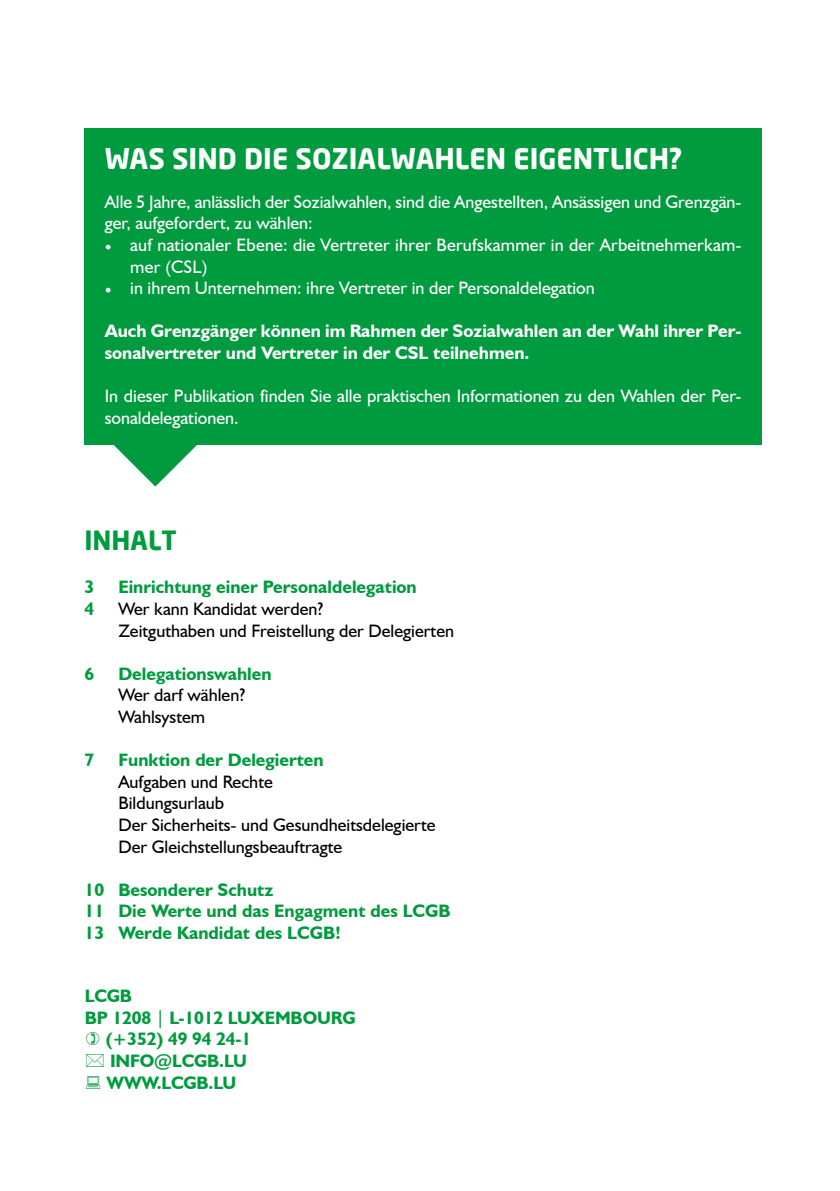
<style>
.page{position:relative;width:840px;height:1191px;background:#fff}
.page>*{position:absolute;margin:0;border:0;box-sizing:border-box;transform-origin:0 0}
.t1{font:700 28px "Neo Sans";color:#fff}
.t2{font:700 26px "Neo Sans";color:#009b3e}
.t3{font:18px/21.6px "Humanist 521 BT";color:#fff}
.t4{font:700 18px/21.6px "Humanist 521 BT";color:#009b3e}
.t5{font:18px/21.6px "Humanist 521 BT";color:#000}
.t6{font:700 18px/21.6px "Humanist 521 BT";color:#fff}
.s1{font-family:"Minion Pro"}
.s2{font-weight:400}
</style>
<div class="page">
<svg style="left:110px;top:444px;width:91px;height:42px"></svg>
<div style="left:84px;top:128px;width:677px;height:316px;background:#009b3e"></div>
<h1 class="t1" style="left:105px;top:141px;width:579px">WAS SIND DIE SOZIALWAHLEN EIGENTLICH?</h1>
<p class="t3" style="left:105px;top:190px;width:638px">Alle 5 Jahre, anlässlich der Sozialwahlen, sind die Angestellten, Ansässigen und Grenzgän&shy;ger, aufgefordert, zu wählen:</p>
<p class="t3" style="left:130px;top:234px;width:612px;text-indent:-26px"><span class="s1">•</span> auf nationaler Ebene: die Vertreter ihrer Berufskammer in der Arbeitnehmerkam&shy;mer (CSL)</p>
<p class="t3" style="left:105px;top:277px;width:491px"><span class="s1">•</span> in ihrem Unternehmen: ihre Vertreter in der Personaldelegation</p>
<p class="t6" style="left:105px;top:320px;width:638px">Auch Grenzgänger können im Rahmen der Sozialwahlen an der Wahl ihrer Per&shy;sonalvertreter und Vertreter in der CSL teilnehmen.</p>
<p class="t3" style="left:105px;top:385px;width:638px">In dieser Publikation finden Sie alle praktischen Informationen zu den Wahlen der Per&shy;sonaldelegationen.</p>
<h2 class="t2" style="left:84px;top:524px;width:94px">INHALT</h2>
<p class="t4" style="left:84px;top:576px;width:11px">3</p>
<p class="t4" style="left:118px;top:576px;width:300px">Einrichtung einer Personaldelegation</p>
<p class="t4" style="left:84px;top:597px;width:11px">4</p>
<p class="t5" style="left:118px;top:597px;width:337px">Wer kann Kandidat werden?<br>Zeitguthaben und Freistellung der Delegierten</p>
<p class="t4" style="left:84px;top:662px;width:11px">6</p>
<p class="t4" style="left:118px;top:662px;width:154px">Delegationswahlen</p>
<p class="t5" style="left:118px;top:684px;width:128px">Wer darf wählen?<br>Wahlsystem</p>
<p class="t4" style="left:84px;top:749px;width:11px">7</p>
<p class="t4" style="left:118px;top:749px;width:207px">Funktion der Delegierten</p>
<p class="t5" style="left:118px;top:770px;width:318px">Aufgaben und Rechte<br>Bildungsurlaub<br>Der Sicherheits- und Gesundheitsdelegierte<br>Der Gleichstellungsbeauftragte</p>
<p class="t4" style="left:84px;top:878px;width:367px">10 Besonderer Schutz<br>11 Die Werte und das Engagment des LCGB<br>13 Werde Kandidat des LCGB!</p>
<p class="t4" style="left:85px;top:984px;width:49px">LCGB</p>
<p class="t4" style="left:85px;top:1006px;width:272px">BP 1208 <span class="s2">|</span> L-1012 LUXEMBOURG</p>
<p class="t4" style="left:106px;top:1028px;width:147px">(+352) 49 94 24-1</p>
<p class="t4" style="left:110px;top:1049px;width:138px">INFO@LCGB.LU</p>
<p class="t4" style="left:106px;top:1071px;width:131px">WWW.LCGB.LU</p>
</div>
